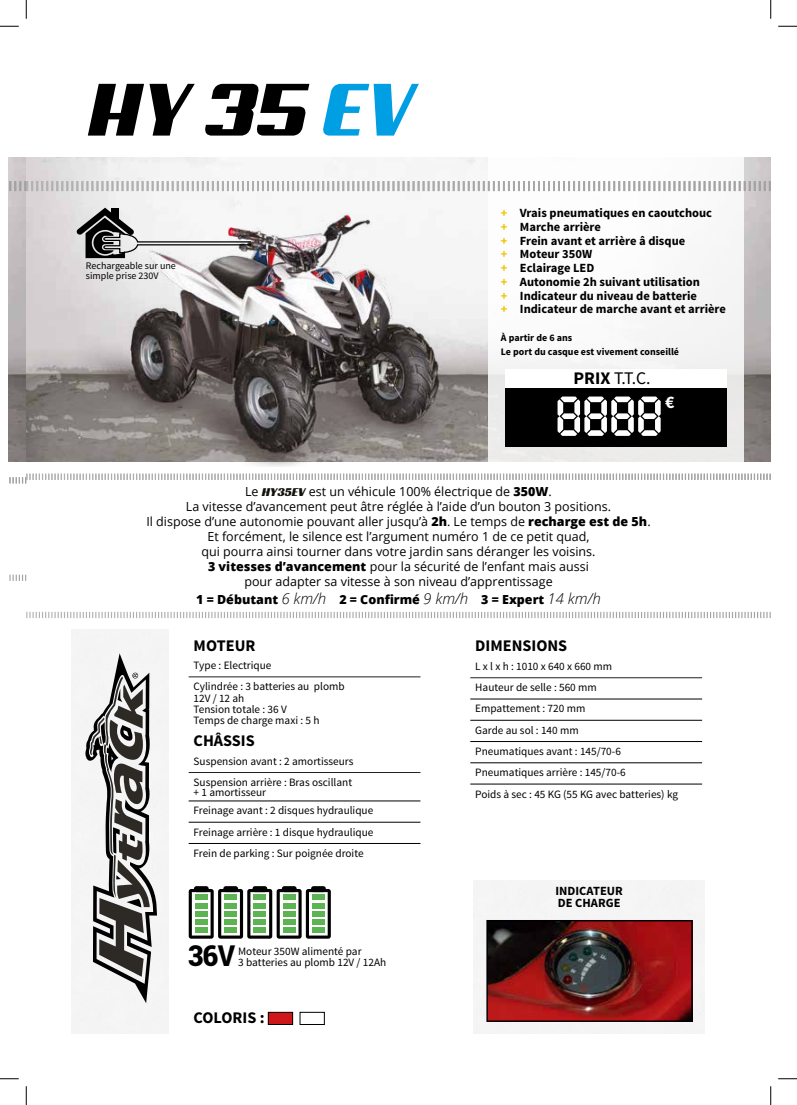
<style>
.page{position:relative;width:797px;height:1105px;background:#fff}
.page>*{position:absolute;margin:0;border:0;box-sizing:border-box;transform-origin:0 0}
.t1{font:75px "Aero";color:#000}
.t2{font:60px "Digital Display";color:#fff}
.t3{font:900 28.62px "Roboto";color:#000;scale:.95 1}
.t4{font:17.75px "Source Sans Pro";color:#000}
.t5{font:700 17.75px "Source Sans Pro";color:#fff}
.t6{font:700 16.25px "Source Sans Pro";color:#000}
.t7{font:12.5px/15px "Open Sans";color:#000;text-align:center}
.t8{font:700 12.5px/13.8px "Source Sans Pro";color:#000}
.t9{font:800 12.5px "Open Sans";color:#000}
.t10{font:11.25px/21.2px "Source Sans Pro";color:#000}
.t11{font:700 10px/13.8px "Source Sans Pro";color:#000}
.t12{font:10px/10px "Source Sans Pro";color:#000}
.s1{color:#009fe3}
.s2{color:#efc500}
.s3{font-weight:700}
.s4{font-family:"Racing Sans One";color:#13110c}
.s5{font-weight:800}
.s6{font-weight:300;font-style:italic;font-size:15px}
</style>
<div class="page">
<img style="left:9px;top:157px;width:761px;height:304px">
<div style="left:473px;top:880px;width:231px;height:153px;background:#f4f4f4"></div>
<div style="left:488px;top:154px;width:255px;height:310px;background:#fff"></div>
<svg style="left:9px;top:181px;width:761px;height:10px"></svg>
<hr style="left:189px;top:676px;width:231px;height:1px;background:#212121">
<hr style="left:189px;top:772px;width:231px;height:1px;background:#212121">
<hr style="left:189px;top:801px;width:231px;height:1px;background:#000">
<hr style="left:189px;top:822px;width:231px;height:1px;background:#000">
<hr style="left:189px;top:843px;width:231px;height:1px;background:#000">
<img style="left:77px;top:191px;width:407px;height:275px">
<div style="left:505px;top:388px;width:221px;height:59px;background:#000"></div>
<svg style="left:85px;top:653px;width:76px;height:350px"></svg>
<div style="left:268px;top:1012px;width:24px;height:12px;background:#cd1719"></div>
<div style="left:268px;top:1012px;width:25px;height:13px;border:1px solid #000"></div>
<div style="left:300px;top:1012px;width:25px;height:13px;border:1px solid #000"></div>
<hr style="left:470px;top:677px;width:232px;height:1px;background:#212121">
<hr style="left:470px;top:699px;width:232px;height:1px;background:#000">
<hr style="left:470px;top:720px;width:232px;height:1px;background:#000">
<hr style="left:470px;top:741px;width:232px;height:1px;background:#000">
<hr style="left:470px;top:762px;width:232px;height:1px;background:#000">
<hr style="left:470px;top:784px;width:232px;height:1px;background:#000">
<svg style="left:9px;top:473px;width:762px;height:11px"></svg>
<svg style="left:9px;top:574px;width:18px;height:7px"></svg>
<svg style="left:26px;top:611px;width:745px;height:7px"></svg>
<img style="left:488px;top:922px;width:202px;height:98px">
<div style="left:486px;top:920px;width:206px;height:102px;border:1px solid #000"></div>
<div style="left:194px;top:886px;width:15px;height:6px;background:#000;border-radius:3px"></div>
<div style="left:252px;top:886px;width:15px;height:6px;background:#000;border-radius:3px"></div>
<div style="left:223px;top:886px;width:15px;height:6px;background:#000;border-radius:3px"></div>
<div style="left:282px;top:886px;width:14px;height:6px;background:#000;border-radius:3px"></div>
<svg style="left:189px;top:889px;width:142px;height:50px"></svg>
<div style="left:311px;top:886px;width:15px;height:6px;background:#000;border-radius:3px"></div>
<div style="left:312px;top:927px;width:13px;height:6px;background:#5bb352"></div>
<div style="left:312px;top:919px;width:13px;height:5px;background:#5bb352"></div>
<div style="left:312px;top:911px;width:13px;height:5px;background:#5bb352"></div>
<div style="left:312px;top:903px;width:13px;height:5px;background:#5bb352"></div>
<div style="left:312px;top:895px;width:13px;height:5px;background:#5bb352"></div>
<svg style="left:76px;top:208px;width:176px;height:50px"></svg>
<svg style="left:0;top:25px;width:19px;height:2px"></svg>
<svg style="left:778px;top:25px;width:19px;height:2px"></svg>
<svg style="left:0;top:1078px;width:19px;height:1px"></svg>
<svg style="left:778px;top:1078px;width:19px;height:1px"></svg>
<svg style="left:25px;top:0;width:2px;height:19px"></svg>
<svg style="left:25px;top:1086px;width:2px;height:19px"></svg>
<svg style="left:770px;top:0;width:1px;height:19px"></svg>
<svg style="left:770px;top:1086px;width:1px;height:19px"></svg>
<h1 class="t1" style="left:90px;top:67px;width:327px">HY 35 <span class="s1">EV</span></h1>
<p class="t12" style="left:86px;top:261px;width:92px">Rechargeable sur une simple prise 230V</p>
<p class="t8" style="left:501px;top:206px;width:226px"><span class="s2">+</span> Vrais pneumatiques en caoutchouc<br><span class="s2">+</span> Marche arrière<br><span class="s2">+</span> Frein avant et arrière â disque<br><span class="s2">+</span> Moteur 350W<br><span class="s2">+</span> Eclairage LED<br><span class="s2">+</span> Autonomie 2h suivant utilisation<br><span class="s2">+</span> Indicateur du niveau de batterie<br><span class="s2">+</span> Indicateur de marche avant et arrière</p>
<p class="t11" style="left:501px;top:331px;width:180px">À partir de 6 ans<br>Le port du casque est vivement conseillé</p>
<h3 class="t4" style="left:573px;top:367px;width:79px"><span class="s3">PRIX</span> T.T.C.</h3>
<h2 class="t2" style="left:557px;top:380px;width:109px">8888</h2>
<h3 class="t5" style="left:665px;top:391px;width:11px">€</h3>
<p class="t7" style="left:146px;top:484px;width:506px">Le <span class="s4">HY35EV</span> est un véhicule 100% électrique de <span class="s5">350W</span>.<br>La vitesse d’avancement peut âtre réglée à l’aide d’un bouton 3 positions.<br>Il dispose d’une autonomie pouvant aller jusqu’à <span class="s5">2h</span>. Le temps de <span class="s5">recharge est de 5h</span>.<br>Et forcément, le silence est l’argument numéro 1 de ce petit quad,<br>qui pourra ainsi tourner dans votre jardin sans déranger les voisins.<br><span class="s5">3 vitesses d’avancement</span> pour la sécurité de l’enfant mais aussi<br>pour adapter sa vitesse à son niveau d’apprentissage</p>
<p class="t9" style="left:196px;top:590px;width:406px">1 = Débutant <span class="s6">6 km/h</span> 2 = Confirmé <span class="s6">9 km/h</span> 3 = Expert <span class="s6">14 km/h</span></p>
<h3 class="t6" style="left:194px;top:635px;width:63px">MOTEUR</h3>
<p class="t10" style="left:194px;top:655px;width:153px">Type : Electrique<br>Cylindrée : 3 batteries au plomb</p>
<p class="t10" style="left:194px;top:692px;width:127px;line-height:11.2px">12V / 12 ah<br>Tension totale : 36 V<br>Temps de charge maxi : 5 h</p>
<h3 class="t6" style="left:194px;top:730px;width:63px">CHÂSSIS</h3>
<p class="t10" style="left:194px;top:750px;width:161px">Suspension avant : 2 amortisseurs<br>Suspension arrière : Bras oscillant</p>
<p class="t10" style="left:194px;top:783px;width:181px;line-height:18.5px">+ 1 amortisseur<br>Freinage avant : 2 disques hydraulique</p>
<p class="t10" style="left:194px;top:821px;width:181px">Freinage arrière : 1 disque hydraulique<br>Frein de parking : Sur poignée droite</p>
<h3 class="t3" style="left:188px;top:935px;width:51px">36V</h3>
<p class="t10" style="left:238px;top:946px;width:149px;line-height:11.2px">Moteur 350W alimenté par<br>3 batteries au plomb 12V / 12Ah</p>
<h3 class="t6" style="left:194px;top:1007px;width:72px">COLORIS :</h3>
<h3 class="t6" style="left:475px;top:636px;width:93px">DIMENSIONS</h3>
<p class="t10" style="left:475px;top:656px;width:204px">L x l x h : 1010 x 640 x 660 mm<br>Hauteur de selle : 560 mm<br>Empattement : 720 mm<br>Garde au sol : 140 mm<br>Pneumatiques avant : 145/70-6<br>Pneumatiques arrière : 145/70-6<br>Poids à sec : 45 KG (55 KG avec batteries) kg</p>
<p class="t8" style="left:555px;top:885px;width:69px;line-height:12.5px">INDICATEUR<br>DE CHARGE</p>
</div>
